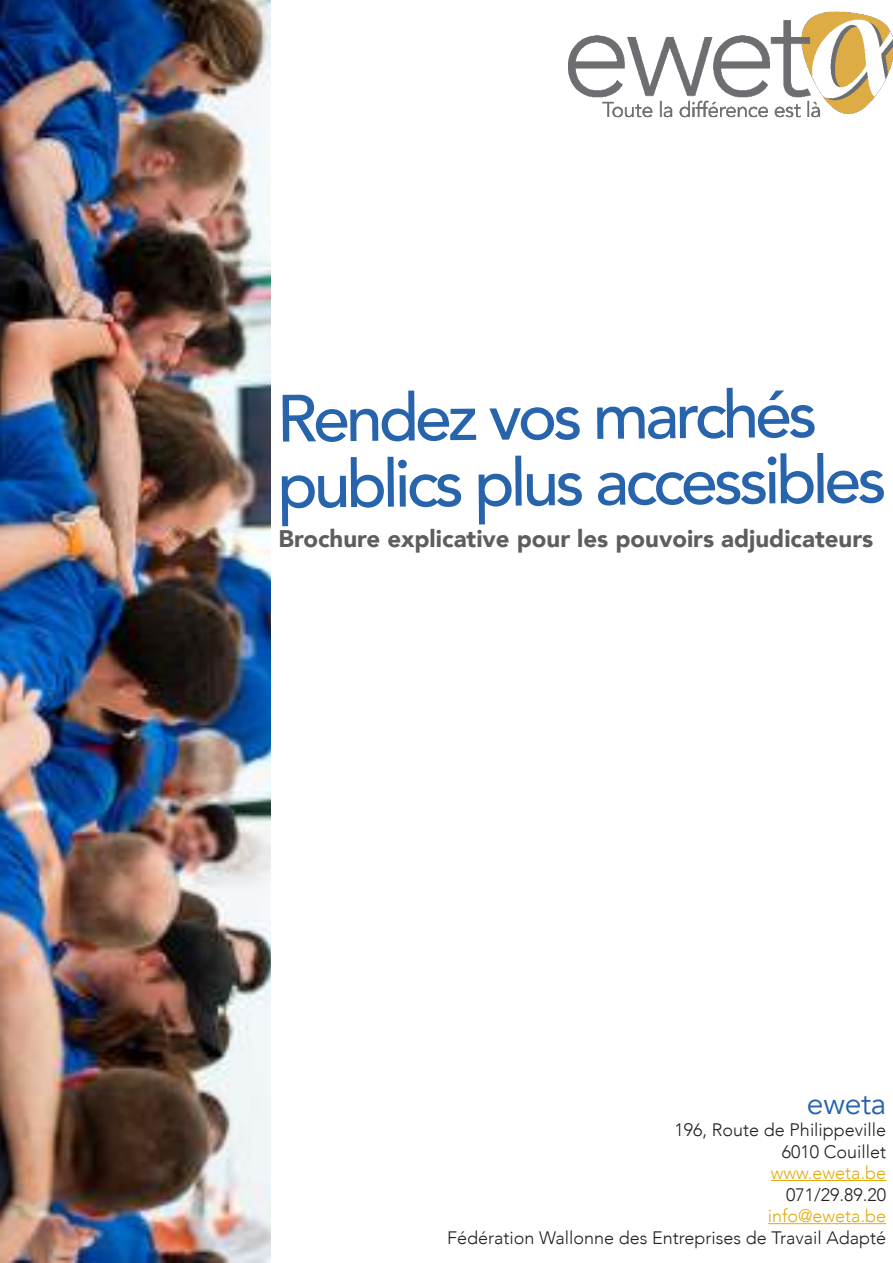
<style>
.page{position:relative;width:893px;height:1263px;background:#fff}
.page>*{position:absolute;margin:0;border:0;box-sizing:border-box;transform-origin:0 0}
.t1{font:500 66px/66.3px "Avenir";color:#2764ac}
.t2{font:30px "Avenir";letter-spacing:-.01em;color:#2764ac}
.t3{font:900 24px "Avenir";color:#5e5e5e}
.t4{font:300 18px/21.6px "Avenir";color:#231f20;text-align:right}
.t5{font:300 18px "Avenir";color:#e0aa10}
</style>
<div class="page">
<img style="left:0;top:0;width:270px;height:1262px">
<img style="left:569px;top:11px;width:324px;height:107px">
<hr style="left:771px;top:1180px;width:115px;height:1px;background:#e0aa10">
<hr style="left:768px;top:1223px;width:118px;height:1px;background:#e0aa10">
<h1 class="t1" style="left:275px;top:384px;width:611px;rotate:-1deg">Rendez vos marchés publics plus accessibles</h1>
<h3 class="t3" style="left:279px;top:518px;width:596px">Brochure explicative pour les pouvoirs adjudicateurs</h3>
<h2 class="t2" style="left:807px;top:1086px;width:81px">eweta</h2>
<p class="t4" style="left:674px;top:1119px;width:213px">196, Route de Philippeville<br>6010 Couillet</p>
<p class="t5" style="left:771px;top:1162px;width:117px">www.eweta.be</p>
<p class="t4" style="left:786px;top:1184px;width:102px">071/29.89.20</p>
<p class="t5" style="left:768px;top:1205px;width:120px">info@eweta.be</p>
<p class="t4" style="left:447px;top:1227px;width:441px">Fédération Wallonne des Entreprises de Travail Adapté</p>
</div>
